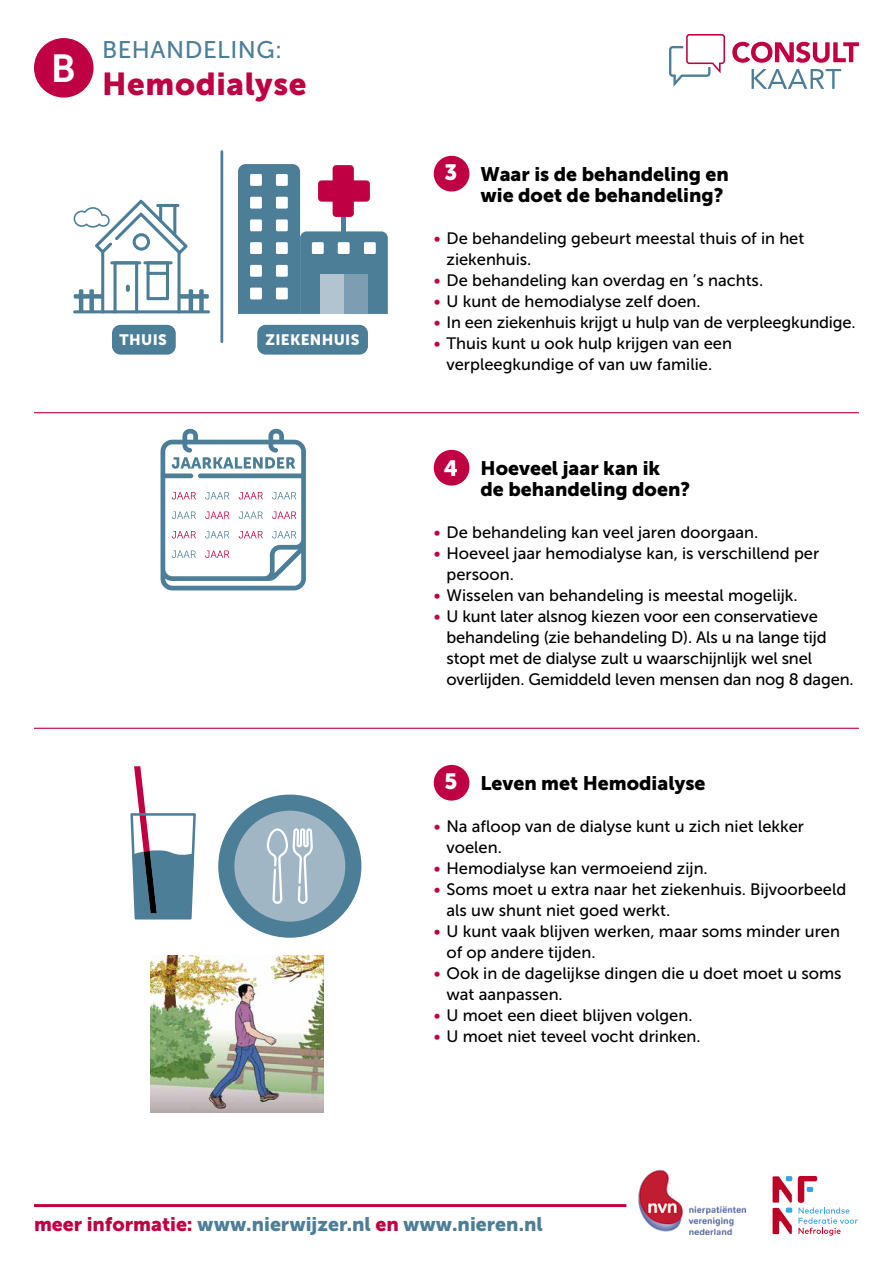
<style>
.page{position:relative;width:893px;height:1263px;background:#fff}
.page>*{position:absolute;margin:0;border:0;box-sizing:border-box;transform-origin:0 0}
.t1{font:39px "Museo Sans 700";color:#fff}
.t2{font:31.5px "Museo Sans 900";letter-spacing:.02em;color:#bf0042}
.t3{font:24px "Museo Sans 500";letter-spacing:.02em;color:#4d7e97}
.t4{font:19.5px/21px "Museo Sans 900";color:#000}
.t5{font:19.5px "Museo Sans 900";color:#4d7e97}
.t6{font:16.5px/21px "Museo Sans 500";color:#000}
.t7{font:15px "Museo Sans 900";letter-spacing:.02em;color:#fff}
.s1{font-size:22.05px;color:#fff}
.s2{color:#bf0042}
</style>
<div class="page">
<svg style="left:732px;top:42px;width:127px;height:21px"></svg>
<svg style="left:752px;top:69px;width:89px;height:20px"></svg>
<svg style="left:669px;top:34px;width:56px;height:53px"></svg>
<hr style="left:34px;top:1204px;width:592px;height:3px;background:#bf0042">
<svg style="left:773px;top:1176px;width:19px;height:58px"></svg>
<svg style="left:798px;top:1176px;width:60px;height:59px"></svg>
<img style="left:638px;top:1170px;width:107px;height:64px">
<div style="left:434px;top:450px;width:35px;height:36px;background:#bf0042;border-radius:50%"></div>
<div style="left:434px;top:156px;width:35px;height:36px;background:#bf0042;border-radius:50%"></div>
<hr style="left:34px;top:412px;width:825px;height:1px;background:#bf0042">
<hr style="left:34px;top:728px;width:825px;height:1px;background:#bf0042">
<svg style="left:238px;top:164px;width:150px;height:150px"></svg>
<div style="left:250px;top:174px;width:12px;height:12px;background:#fff"></div>
<div style="left:276px;top:174px;width:12px;height:12px;background:#fff"></div>
<div style="left:250px;top:197px;width:12px;height:12px;background:#fff"></div>
<div style="left:276px;top:197px;width:12px;height:12px;background:#fff"></div>
<div style="left:250px;top:219px;width:12px;height:12px;background:#fff"></div>
<div style="left:276px;top:219px;width:12px;height:12px;background:#fff"></div>
<div style="left:250px;top:242px;width:12px;height:12px;background:#fff"></div>
<div style="left:276px;top:242px;width:12px;height:12px;background:#fff"></div>
<div style="left:312px;top:242px;width:12px;height:12px;background:#fff"></div>
<div style="left:338px;top:242px;width:12px;height:12px;background:#fff"></div>
<div style="left:364px;top:242px;width:12px;height:12px;background:#fff"></div>
<div style="left:250px;top:265px;width:12px;height:12px;background:#fff"></div>
<div style="left:276px;top:265px;width:12px;height:12px;background:#fff"></div>
<div style="left:250px;top:288px;width:12px;height:11px;background:#fff"></div>
<div style="left:276px;top:288px;width:12px;height:11px;background:#fff"></div>
<div style="left:321px;top:275px;width:46px;height:39px;background:#b2c4cf"></div>
<div style="left:344px;top:275px;width:23px;height:39px;background:#7d9eb2"></div>
<hr style="left:73px;top:310px;width:137px;height:3px;background:#4d7e97;border-radius:2px">
<svg style="left:74px;top:200px;width:135px;height:111px"></svg>
<hr style="left:220px;top:152px;width:3px;height:190px;background:#4d7e97">
<div style="left:112px;top:325px;width:64px;height:30px;background:#4d7e97;border-radius:9px"></div>
<div style="left:257px;top:325px;width:111px;height:30px;background:#4d7e97;border-radius:9px"></div>
<svg style="left:161px;top:429px;width:145px;height:161px"></svg>
<div style="left:434px;top:765px;width:35px;height:36px;background:#bf0042;border-radius:50%"></div>
<div style="left:34px;top:38px;width:60px;height:60px;background:#bf0042;border-radius:50%"></div>
<svg style="left:130px;top:766px;width:66px;height:153px"></svg>
<div style="left:218px;top:794px;width:143px;height:144px;background:#4d7e97;border-radius:50%"></div>
<div style="left:234px;top:811px;width:111px;height:111px;background:#a0b6c4;border-radius:50%"></div>
<svg style="left:267px;top:828px;width:46px;height:76px"></svg>
<img style="left:150px;top:955px;width:173px;height:157px">
<h1 class="t1" style="left:51px;top:47px;width:27px">B</h1>
<h3 class="t3" style="left:102px;top:36px;width:182px">BEHANDELING:</h3>
<h2 class="t2" style="left:102px;top:67px;width:206px">Hemodialyse</h2>
<p class="t7" style="left:120px;top:332px;width:49px">THUIS</p>
<p class="t7" style="left:266px;top:332px;width:95px">ZIEKENHUIS</p>
<p class="t4" style="left:444px;top:164px;width:286px;text-align:right"><span class="s1">3</span> Waar is de behandeling en wie doet de behandeling?</p>
<p class="t6" style="left:446px;top:228px;width:359px;text-indent:-13px"><span class="s2">•</span> De behandeling gebeurt meestal thuis of in het ziekenhuis.</p>
<p class="t6" style="left:434px;top:270px;width:331px"><span class="s2">•</span> De behandeling kan overdag en ’s nachts.</p>
<p class="t6" style="left:434px;top:291px;width:269px"><span class="s2">•</span> U kunt de hemodialyse zelf doen.</p>
<p class="t6" style="left:434px;top:312px;width:423px"><span class="s2">•</span> In een ziekenhuis krijgt u hulp van de verpleegkundige.</p>
<p class="t6" style="left:434px;top:333px;width:300px;text-align:center"><span class="s2">•</span> Thuis kunt u ook hulp krijgen van een verpleegkundige of van uw familie.</p>
<p class="t4" style="left:480px;top:458px;width:211px;text-indent:-37px"><span class="s1">4</span> Hoeveel jaar kan ik<br>de behandeling doen?</p>
<p class="t6" style="left:434px;top:522px;width:326px"><span class="s2">•</span> De behandeling kan veel jaren doorgaan.</p>
<p class="t6" style="left:446px;top:543px;width:374px;text-indent:-13px"><span class="s2">•</span> Hoeveel jaar hemodialyse kan, is verschillend per persoon.</p>
<p class="t6" style="left:434px;top:585px;width:366px"><span class="s2">•</span> Wisselen van behandeling is meestal mogelijk.</p>
<p class="t6" style="left:446px;top:606px;width:409px;text-indent:-13px"><span class="s2">•</span> U kunt later alsnog kiezen voor een conservatieve behandeling (zie behandeling D). Als u na lange tijd stopt met de dialyse zult u waarschijnlijk wel snel overlijden. Gemiddeld leven mensen dan nog 8 dagen.</p>
<p class="t4" style="left:445px;top:773px;width:262px"><span class="s1">5</span> Leven met Hemodialyse</p>
<p class="t6" style="left:446px;top:816px;width:359px;text-indent:-13px"><span class="s2">•</span> Na afloop van de dialyse kunt u zich niet lekker voelen.</p>
<p class="t6" style="left:434px;top:858px;width:276px"><span class="s2">•</span> Hemodialyse kan vermoeiend zijn.</p>
<p class="t6" style="left:446px;top:879px;width:401px;text-indent:-13px"><span class="s2">•</span> Soms moet u extra naar het ziekenhuis. Bijvoorbeeld als uw shunt niet goed werkt.</p>
<p class="t6" style="left:446px;top:921px;width:395px;text-indent:-13px"><span class="s2">•</span> U kunt vaak blijven werken, maar soms minder uren of op andere tijden.</p>
<p class="t6" style="left:446px;top:963px;width:397px;text-indent:-13px"><span class="s2">•</span> Ook in de dagelijkse dingen die u doet moet u soms wat aanpassen.</p>
<p class="t6" style="left:434px;top:1005px;width:260px"><span class="s2">•</span> U moet een dieet blijven volgen.</p>
<p class="t6" style="left:434px;top:1026px;width:269px"><span class="s2">•</span> U moet niet teveel vocht drinken.</p>
<p class="t5" style="left:34px;top:1213px;width:510px"><span class="s2">meer informatie:</span> www.nierwijzer.nl <span class="s2">en</span> www.nieren.nl</p>
</div>
